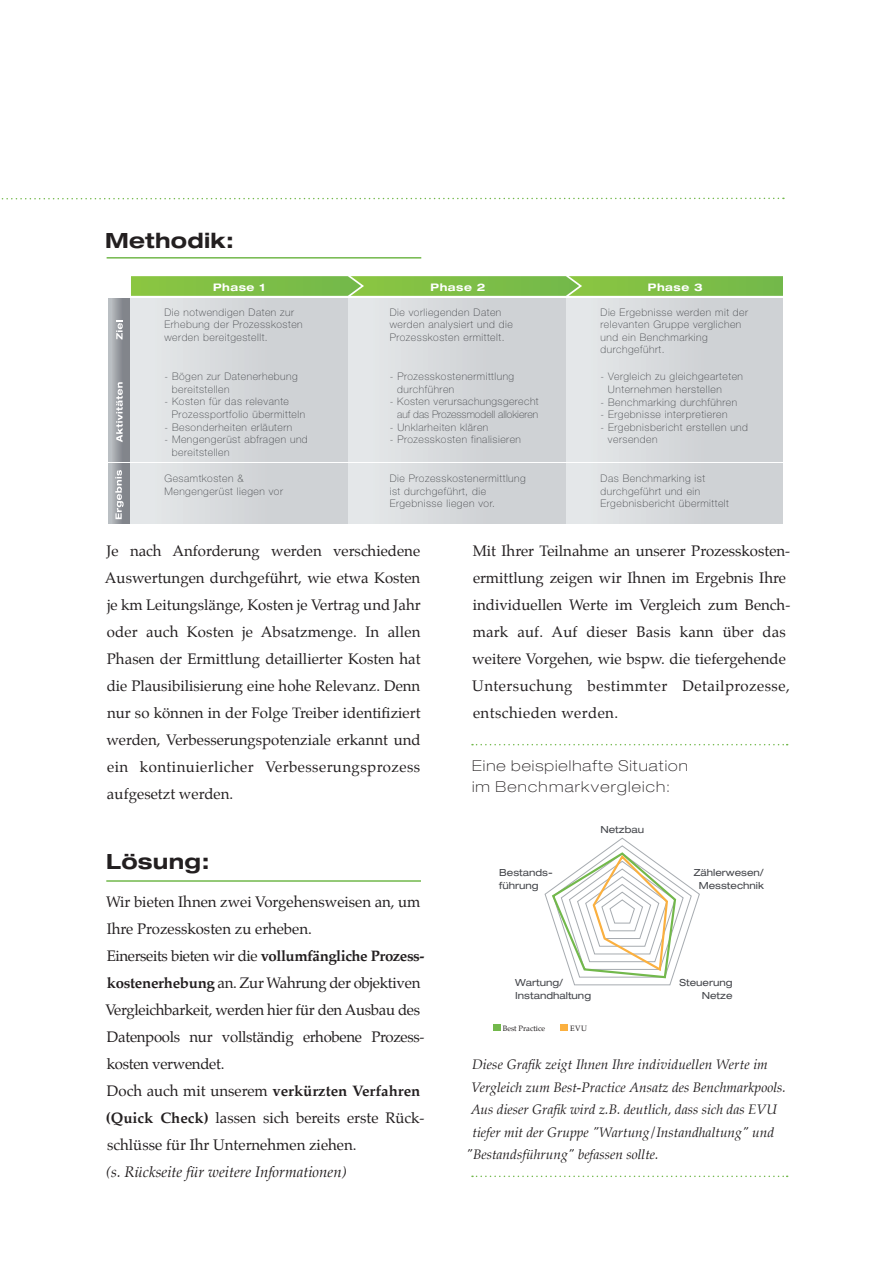
<style>
.page{position:relative;width:893px;height:1263px;background:#fff}
.page>*{position:absolute;margin:0;border:0;box-sizing:border-box;transform-origin:0 0}
.t1{font:700 expanded 21px "Helvetica Neue";letter-spacing:.01em;color:#231f20}
.t2{font:15px/27px "Palatino";color:#231f20;text-align:justify}
.t3{font:15px/27px "Palatino";letter-spacing:-.02em;color:#231f20}
.t4{font:100 expanded 15px/21px "Helvetica Neue";letter-spacing:.07em;color:#231f20}
.t5{font:italic 15px "Palatino";color:#231f20}
.t6{font:italic 13.5px "Palatino";color:#231f20}
.t7{font:100 10.5px/12.5px "Helvetica Neue";letter-spacing:.05em;color:#44464a}
.t8{font:100 10.5px/12.5px "Helvetica Neue";color:#44464a;text-align:right}
.t9{font:700 expanded 10.5px "Helvetica Neue";letter-spacing:.05em;color:#fff}
.t10{font:expanded 9.75px/13px "Helvetica Neue";color:#43454a}
.t11{font:7.65px "Palatino";color:#231f20}
.s1{font-weight:700}
</style>
<div class="page">
<hr style="left:106px;top:880px;width:315px;height:2px;background:#72b84b">
<svg style="left:472px;top:744px;width:316px;height:1px"></svg>
<svg style="left:472px;top:1175px;width:316px;height:2px"></svg>
<hr style="left:107px;top:257px;width:314px;height:2px;background:#72b84b">
<svg style="left:544px;top:837px;width:156px;height:148px"></svg>
<div style="left:493px;top:1025px;width:8px;height:6px;background:#72b84b"></div>
<div style="left:560px;top:1025px;width:7px;height:6px;background:#fbb03f"></div>
<svg style="left:131px;top:276px;width:652px;height:20px;background:#81c04a"></svg>
<svg style="left:109px;top:298px;width:21px;height:64px"></svg>
<svg style="left:116px;top:320px;width:7px;height:19px"></svg>
<svg style="left:109px;top:463px;width:21px;height:61px"></svg>
<svg style="left:115px;top:470px;width:9px;height:49px"></svg>
<svg style="left:109px;top:363px;width:21px;height:98px;background:#989ca1"></svg>
<svg style="left:116px;top:382px;width:7px;height:60px"></svg>
<div style="left:130px;top:298px;width:218px;height:64px;background:linear-gradient(to right,#e4e7e8,#cacdd0)"></div>
<div style="left:130px;top:463px;width:218px;height:61px;background:linear-gradient(to right,#e4e7e8,#cacdd0)"></div>
<div style="left:130px;top:363px;width:218px;height:98px;background:linear-gradient(to right,#e4e7e8,#cacdd0)"></div>
<div style="left:348px;top:298px;width:218px;height:64px;background:linear-gradient(to right,#e4e7e8,#cacdd0)"></div>
<div style="left:348px;top:463px;width:218px;height:61px;background:linear-gradient(to right,#e4e7e8,#cacdd0)"></div>
<div style="left:348px;top:363px;width:218px;height:98px;background:linear-gradient(to right,#e4e7e8,#cacdd0)"></div>
<div style="left:566px;top:298px;width:217px;height:64px;background:linear-gradient(to right,#e4e7e8,#caccd0)"></div>
<div style="left:566px;top:463px;width:217px;height:61px;background:linear-gradient(to right,#e4e7e8,#caccd0)"></div>
<div style="left:566px;top:363px;width:217px;height:98px;background:linear-gradient(to right,#e4e7e8,#caccd0)"></div>
<svg style="left:1px;top:197px;width:783px;height:3px"></svg>
<h1 class="t1" style="left:105px;top:228px;width:130px">Methodik:</h1>
<p class="t9" style="left:213px;top:280px;width:54px">Phase 1</p>
<p class="t9" style="left:430px;top:280px;width:56px">Phase 2</p>
<p class="t9" style="left:648px;top:280px;width:56px">Phase 3</p>
<p class="t7" style="left:164px;top:306px;width:140px">Die notwendigen Daten zur<br>Erhebung der Prozesskosten werden bereitgestellt.</p>
<p class="t7" style="left:172px;top:370px;width:127px;text-indent:-7px">- Bögen zur Datenerhebung bereitstellen</p>
<p class="t7" style="left:172px;top:395px;width:135px;text-indent:-7px">- Kosten für das relevante<br>Prozessportfolio übermitteln</p>
<p class="t7" style="left:164px;top:420px;width:129px">- Besonderheiten erläutern</p>
<p class="t7" style="left:172px;top:433px;width:137px;text-indent:-7px">- Mengengerüst abfragen und bereitstellen</p>
<p class="t7" style="left:164px;top:472px;width:120px">Gesamtkosten &amp;<br>Mengengerüst liegen vor</p>
<p class="t7" style="left:390px;top:306px;width:125px">Die vorliegenden Daten werden analysiert und die<br>Prozesskosten ermittelt.</p>
<p class="t7" style="left:397px;top:370px;width:119px;text-indent:-7px">- Prozesskostenermittlung durchführen</p>
<p class="t8" style="left:390px;top:395px;width:150px">- Kosten verursachungsgerecht auf das Prozessmodell allokieren</p>
<p class="t7" style="left:390px;top:420px;width:100px">- Unklarheiten klären</p>
<p class="t7" style="left:390px;top:433px;width:133px">- Prozesskosten finalisieren</p>
<p class="t7" style="left:390px;top:472px;width:138px">Die Prozesskostenermittlung ist durchgeführt, die<br>Ergebnisse liegen vor.</p>
<p class="t7" style="left:600px;top:306px;width:149px">Die Ergebnisse werden mit der relevanten Gruppe verglichen und ein Benchmarking durchgeführt.</p>
<p class="t7" style="left:608px;top:370px;width:137px;text-indent:-7px">- Vergleich zu gleichgearteten<br>Unternehmen herstellen</p>
<p class="t7" style="left:600px;top:395px;width:138px">- Benchmarking durchführen</p>
<p class="t7" style="left:600px;top:408px;width:129px">- Ergebnisse interpretieren</p>
<p class="t7" style="left:608px;top:421px;width:142px;text-indent:-7px">- Ergebnisbericht erstellen und versenden</p>
<p class="t7" style="left:600px;top:472px;width:130px">Das Benchmarking ist durchgeführt und ein<br>Ergebnisbericht übermittelt</p>
<p class="t2" style="left:105px;top:537px;width:317px">Je nach Anforderung werden verschiedene Auswertungen durchgeführt, wie etwa Kosten je km Leitungslänge, Kosten je Vertrag und Jahr oder auch Kosten je Absatzmenge. In allen Phasen der Ermittlung detaillierter Kosten hat die Plausibilisierung eine hohe Relevanz. Denn nur so können in der Folge Treiber identifiziert werden, Verbesserungspotenziale erkannt und ein kontinuierlicher Verbesserungsprozess aufgesetzt werden.</p>
<h1 class="t1" style="left:106px;top:848px;width:105px">Lösung:</h1>
<p class="t3" style="left:105px;top:888px;width:321px">Wir bieten Ihnen zwei Vorgehensweisen an, um Ihre Prozesskosten zu erheben.<br>Einerseits bieten wir die <span class="s1">vollumfängliche Prozess&shy;kostenerhebung</span> an. Zur Wahrung der objektiven Vergleichbarkeit, werden hier für den Ausbau des Datenpools nur vollständig erhobene Prozess&shy;kosten verwendet.<br>Doch auch mit unserem <span class="s1">verkürzten Verfahren (Quick Check)</span> lassen sich bereits erste Rück&shy;schlüsse für Ihr Unternehmen ziehen.</p>
<h2 class="t5" style="left:106px;top:1159px;width:242px">(s. Rückseite für weitere Informationen)</h2>
<p class="t2" style="left:472px;top:537px;width:320px;text-align:left">Mit Ihrer Teilnahme an unserer Prozesskosten&shy;ermittlung zeigen wir Ihnen im Ergebnis Ihre individuellen Werte im Vergleich zum Bench&shy;mark auf. Auf dieser Basis kann über das weitere Vorgehen, wie bspw. die tiefergehende Untersuchung bestimmter Detailprozesse, entschieden werden.</p>
<h2 class="t4" style="left:472px;top:755px;width:217px">Eine beispielhafte Situation im Benchmarkvergleich:</h2>
<p class="t10" style="left:499px;top:866px;width:55px">Bestands&shy;führung</p>
<p class="t10" style="left:600px;top:823px;width:45px">Netzbau</p>
<p class="t10" style="left:515px;top:976px;width:77px">Wartung/<br>Instandhaltung</p>
<p class="t11" style="left:503px;top:1022px;width:44px">Best Practice</p>
<p class="t11" style="left:570px;top:1022px;width:19px">EVU</p>
<p class="t10" style="left:694px;top:866px;width:72px;text-align:center">Zählerwesen/<br>Messtechnik</p>
<p class="t10" style="left:680px;top:976px;width:54px;text-align:right">Steuerung<br>Netze</p>
<p class="t6" style="left:472px;top:1054px;width:297px">Diese Grafik zeigt Ihnen Ihre individuellen Werte im</p>
<p class="t6" style="left:471px;top:1076px;width:316px">Vergleich zum Best-Practice Ansatz des Benchmarkpools.</p>
<p class="t6" style="left:471px;top:1099px;width:308px">Aus dieser Grafik wird z.B. deutlich, dass sich das EVU</p>
<p class="t6" style="left:473px;top:1121px;width:303px">tiefer mit der Gruppe "Wartung/Instandhaltung" und</p>
<p class="t6" style="left:466px;top:1144px;width:194px">"Bestandsführung" befassen sollte.</p>
</div>
